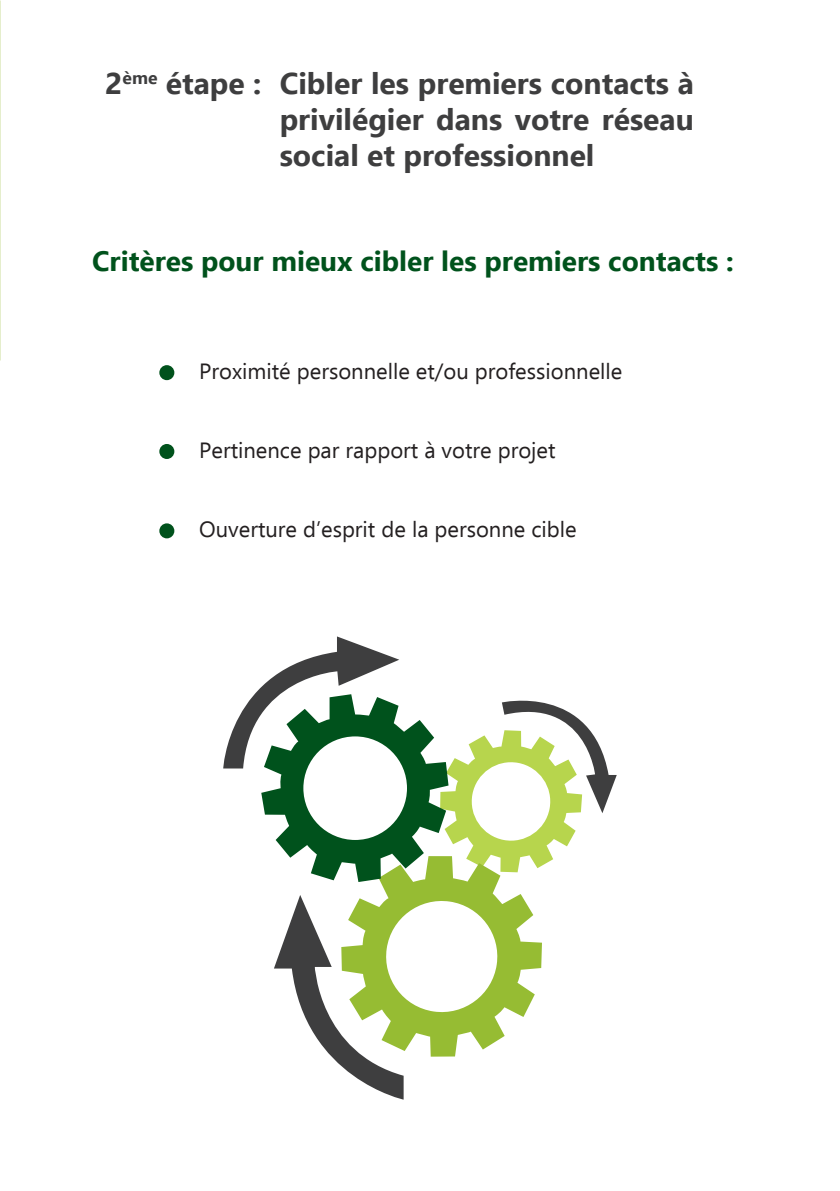
<style>
.page{position:relative;width:840px;height:1191px;background:#fff}
.page>*{position:absolute;margin:0;border:0;box-sizing:border-box;transform-origin:0 0}
.t1{font:700 30px/36px "Ebrima";color:#3e3e3f;text-align:justify}
.t2{font:700 28px "Ebrima";color:#00521c}
.t3{font:22px "Ebrima";color:#231f20}
</style>
<div class="page">
<div style="left:159px;top:365px;width:15px;height:15px;background:#00521c;border-radius:50%"></div>
<div style="left:159px;top:444px;width:15px;height:15px;background:#00521c;border-radius:50%"></div>
<div style="left:159px;top:523px;width:15px;height:15px;background:#00521c;border-radius:50%"></div>
<svg style="left:223px;top:636px;width:393px;height:463px"></svg>
<h1 class="t1" style="left:105px;top:67px;width:157px">2<sup>ème</sup> étape :</h1>
<h1 class="t1" style="left:279px;top:67px;width:415px">Cibler les premiers contacts à privilégier dans votre réseau social et professionnel</h1>
<p class="t2" style="left:92px;top:240px;width:642px">Critères pour mieux cibler les premiers contacts :</p>
<p class="t3" style="left:127px;top:355px;width:43px">P</p>
<p class="t3" style="left:211px;top:355px;width:412px">roximité personnelle et/ou professionnelle</p>
<p class="t3" style="left:127px;top:435px;width:43px">P</p>
<p class="t3" style="left:211px;top:435px;width:345px">ertinence par rapport à votre projet</p>
<p class="t3" style="left:127px;top:514px;width:45px">O</p>
<p class="t3" style="left:216px;top:514px;width:362px">uverture d’esprit de la personne cible</p>
</div>
